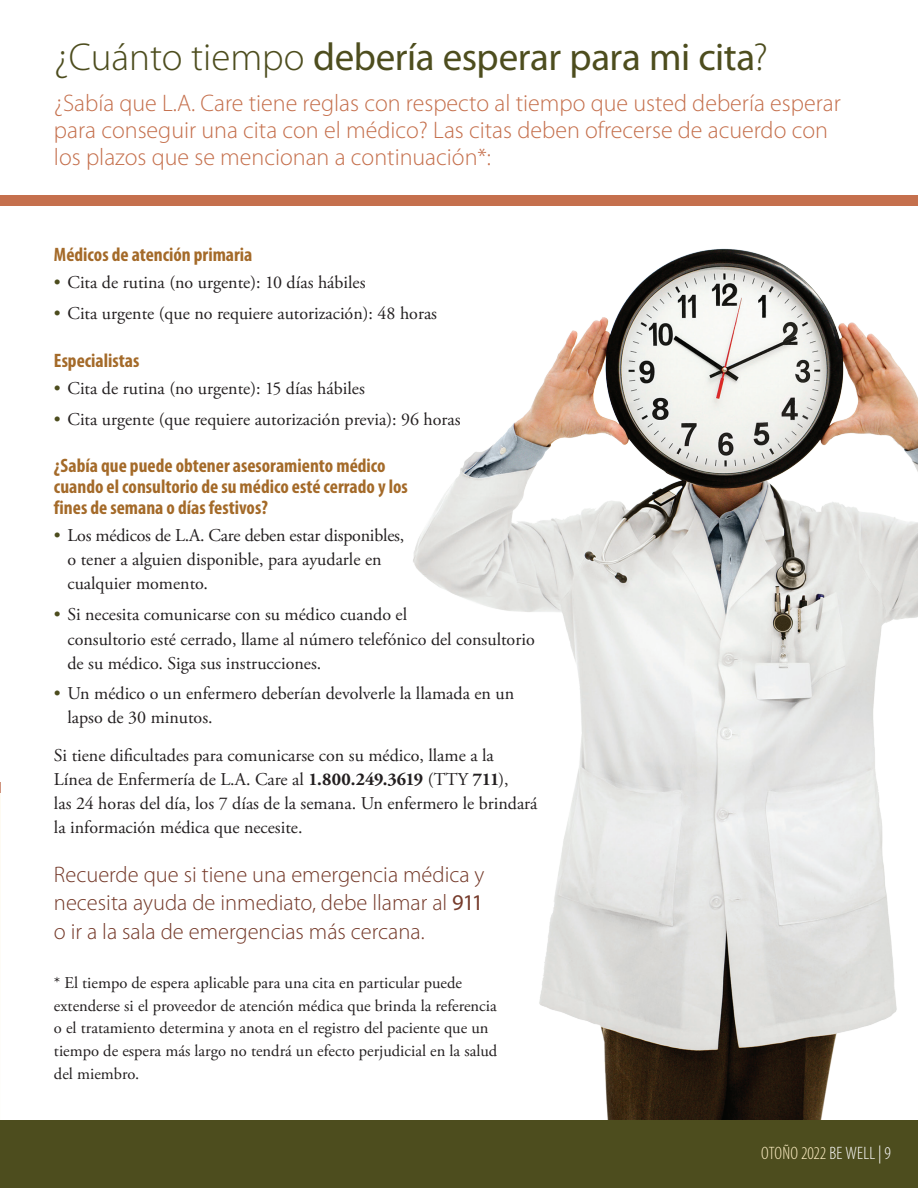
<style>
.page{position:relative;width:918px;height:1188px;background:#fff}
.page>*{position:absolute;margin:0;border:0;box-sizing:border-box;transform-origin:0 0}
.t1{font:39px "Myriad Pro";letter-spacing:-.01em;color:#4d4d1e}
.t2{font:300 24px/27px "Myriad Pro";color:#c5704d}
.t3{font:300 22.5px/28.5px "Myriad Pro";color:#753a2a;text-align:justify}
.t4{font:700 condensed 19.5px/21px "Myriad Pro";color:#a46a29}
.t5{font:18px/24px "Adobe Garamond Pro";color:#231f20}
.t6{font:300 condensed 18px "Myriad Pro";letter-spacing:.015em;color:#feeec4}
.t7{font:16.5px/22.5px "Adobe Garamond Pro";color:#231f20}
.s1{font-weight:300}
.s2{color:#4d4d1e}
.s3{font-weight:700}
.s4{font-weight:400}
.s5{color:#fff}
</style>
<div class="page">
<hr style="left:0;top:788px;width:1px;height:400px;background:#fefbf2">
<div style="left:0;top:195px;width:918px;height:10px;background:#c5704d"></div>
<img style="left:413px;top:248px;width:505px;height:872px">
<div style="left:0;top:1120px;width:918px;height:68px;background:#4d4d1e"></div>
<h2 class="t1" style="left:54px;top:33px;width:716px"><span class="s1">¿Cuánto tiempo</span> debería esperar para mi cita<span class="s1">?</span></h2>
<p class="t2" style="left:54px;top:90px;width:788px">¿Sabía que L.A. Care tiene reglas con respecto al tiempo que usted debería esperar para conseguir una cita con el médico? Las citas deben ofrecerse de acuerdo con los plazos que se mencionan a continuación*:</p>
<h3 class="t4" style="left:54px;top:243px;width:200px">Médicos de atención primaria</h3>
<p class="t5" style="left:54px;top:271px;width:313px"><span class="s2">•</span> Cita de rutina (no urgente): 10 días hábiles</p>
<p class="t5" style="left:54px;top:302px;width:385px"><span class="s2">•</span> Cita urgente (que no requiere autorización): 48 horas</p>
<h3 class="t4" style="left:54px;top:349px;width:87px">Especialistas</h3>
<p class="t5" style="left:54px;top:377px;width:312px"><span class="s2">•</span> Cita de rutina (no urgente): 15 días hábiles</p>
<p class="t5" style="left:54px;top:408px;width:408px"><span class="s2">•</span> Cita urgente (que requiere autorización previa): 96 horas</p>
<h3 class="t4" style="left:54px;top:455px;width:355px">¿Sabía que puede obtener asesoramiento médico cuando el consultorio de su médico esté cerrado y los fines de semana o días festivos?</h3>
<p class="t5" style="left:67px;top:524px;width:338px;text-indent:-14px"><span class="s2">•</span> Los médicos de L.A. Care deben estar disponibles, o tener a alguien disponible, para ayudarle en cualquier momento.</p>
<p class="t5" style="left:67px;top:603px;width:469px;text-indent:-14px"><span class="s2">•</span> Si necesita comunicarse con su médico cuando el<br>consultorio esté cerrado, llame al número telefónico del consultorio de su médico. Siga sus instrucciones.</p>
<p class="t5" style="left:67px;top:682px;width:448px;text-indent:-14px"><span class="s2">•</span> Un médico o un enfermero deberían devolverle la llamada en un lapso de 30 minutos.</p>
<p class="t5" style="left:54px;top:744px;width:485px">Si tiene dificultades para comunicarse con su médico, llame a la<br>Línea de Enfermería de L.A. Care al <span class="s3">1.800.249.3619</span> (TTY <span class="s3">711</span>),<br>las 24 horas del día, los 7 días de la semana. Un enfermero le brindará la información médica que necesite.</p>
<p class="t3" style="left:54px;top:860px;width:432px">Recuerde que si tiene una emergencia médica y necesita ayuda de inmediato, debe llamar al <span class="s4">911 </span>o ir a la sala de emergencias más cercana.</p>
<p class="t7" style="left:54px;top:973px;width:445px">* El tiempo de espera aplicable para una cita en particular puede extenderse si el proveedor de atención médica que brinda la referencia o el tratamiento determina y anota en el registro del paciente que un tiempo de espera más largo no tendrá un efecto perjudicial en la salud del miembro.</p>
<p class="t6" style="left:761px;top:1144px;width:131px">OTOÑO 2022 <span class="s5">BE WELL | 9</span></p>
</div>
